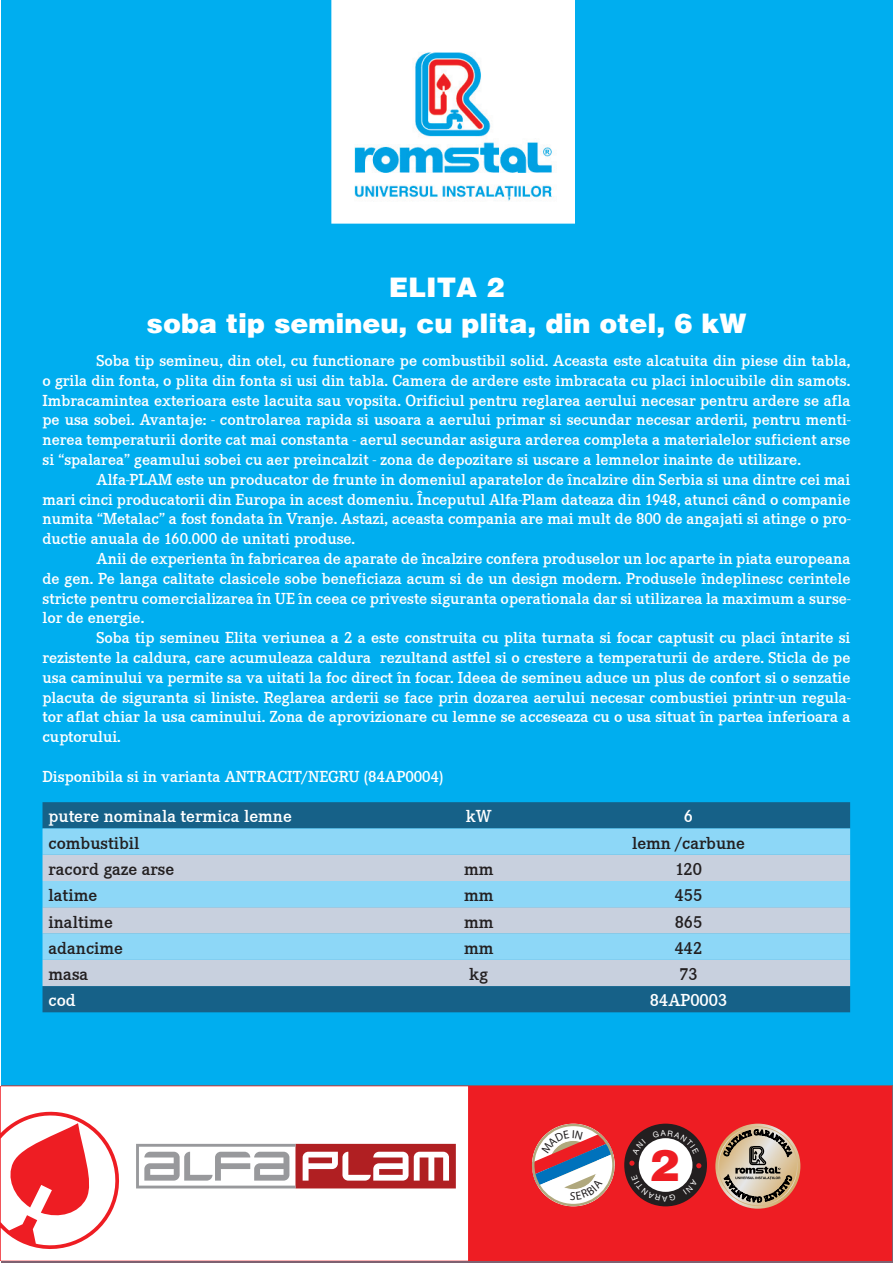
<style>
.page{position:relative;width:893px;height:1263px;background:#fff}
.page>*{position:absolute;margin:0;border:0;box-sizing:border-box;transform-origin:0 0}
.t1{font:900 44.4px "Helvetica LT";color:#ee1d23}
.t2{font:27px/36px "Switzerland Black Normal";color:#fff;text-align:center}
.t3{font:18px "Corporate ETCE Dem";color:#231f20}
.t4{font:18px "Corporate ETCE Dem";color:#fff}
.t5{font:16.5px/19.8px "Corporate ETCE Dem";color:#fff;text-align:justify}
</style>
<div class="page">
<div style="left:1px;top:1px;width:891px;height:1261px;background:#00aeef"></div>
<img style="left:332px;top:1px;width:242px;height:223px">
<div style="left:1px;top:1086px;width:891px;height:175px;background:#ee1d23"></div>
<svg style="left:1px;top:1086px;width:467px;height:175px;background:#fde8e8"></svg>
<img style="left:715px;top:1124px;width:85px;height:85px;border-radius:43px">
<img style="left:718px;top:1126px;width:80px;height:80px">
<svg style="left:724px;top:1129px;width:68px;height:73px;background:#a89380"></svg>
<div style="left:624px;top:1124px;width:83px;height:82px;background:#231f20;border-radius:50%"></div>
<div style="left:639px;top:1138px;width:53px;height:54px;background:#fff;border-radius:50%"></div>
<svg style="left:696px;top:1163px;width:5px;height:5px"></svg>
<div style="left:43px;top:802px;width:807px;height:210px;background:#166188"></div>
<svg style="left:43px;top:828px;width:807px;height:27px;background:#8ad5f5"></svg>
<svg style="left:43px;top:855px;width:807px;height:131px;background:#afd2e7"></svg>
<svg style="left:136px;top:1144px;width:320px;height:44px;background:#cc999b"></svg>
<svg style="left:629px;top:1138px;width:17px;height:28px"></svg>
<svg style="left:652px;top:1130px;width:47px;height:24px"></svg>
<svg style="left:683px;top:1179px;width:15px;height:16px"></svg>
<svg style="left:631px;top:1174px;width:45px;height:27px"></svg>
<svg style="left:532px;top:1124px;width:83px;height:82px"></svg>
<h2 class="t2" style="left:147px;top:271px;width:601px">ELITA 2<br>soba tip semineu, cu plita, din otel, 6 kW</h2>
<p class="t5" style="left:43px;top:351px;width:809px;text-indent:54px">Soba tip semineu, din otel, cu functionare pe combustibil solid. Aceasta este alcatuita din piese din tabla, o grila din fonta, o plita din fonta si usi din tabla. Camera de ardere este imbracata cu placi inlocuibile din samots.<br>Imbracamintea exterioara este lacuita sau vopsita. Orificiul pentru reglarea aerului necesar pentru ardere se afla pe usa sobei. Avantaje: - controlarea rapida si usoara a aerului primar si secundar necesar arderii, pentru menti&shy;nerea temperaturii dorite cat mai constanta - aerul secundar asigura arderea completa a materialelor suficient arse si “spalarea” geamului sobei cu aer preincalzit - zona de depozitare si uscare a lemnelor inainte de utilizare.</p>
<p class="t5" style="left:43px;top:470px;width:809px;text-indent:54px">Alfa-PLAM este un producator de frunte in domeniul aparatelor de încalzire din Serbia si una dintre cei mai mari cinci producatorii din Europa in acest domeniu. Începutul Alfa-Plam dateaza din 1948, atunci când o companie numita “Metalac” a fost fondata în Vranje. Astazi, aceasta compania are mai mult de 800 de angajati si atinge o pro&shy;ductie anuala de 160.000 de unitati produse.</p>
<p class="t5" style="left:43px;top:549px;width:809px;text-indent:54px">Anii de experienta în fabricarea de aparate de încalzire confera produselor un loc aparte in piata europeana de gen. Pe langa calitate clasicele sobe beneficiaza acum si de un design modern. Produsele îndeplinesc cerintele stricte pentru comercializarea în UE în ceea ce priveste siguranta operationala dar si utilizarea la maximum a surse&shy;lor de energie.</p>
<p class="t5" style="left:43px;top:628px;width:809px;text-indent:54px">Soba tip semineu Elita veriunea a 2 a este construita cu plita turnata si focar captusit cu placi întarite si rezistente la caldura, care acumuleaza caldura rezultand astfel si o crestere a temperaturii de ardere. Sticla de pe usa caminului va permite sa va uitati la foc direct în focar. Ideea de semineu aduce un plus de confort si o senzatie placuta de siguranta si liniste. Reglarea arderii se face prin dozarea aerului necesar combustiei printr-un regula&shy;tor aflat chiar la usa caminului. Zona de aprovizionare cu lemne se acceseaza cu o usa situat în partea inferioara a cuptorului.</p>
<p class="t5" style="left:43px;top:767px;width:403px">Disponibila si in varianta ANTRACIT/NEGRU (84AP0004)</p>
<p class="t4" style="left:49px;top:806px;width:245px">putere nominala termica lemne</p>
<p class="t4" style="left:466px;top:806px;width:27px">kW</p>
<p class="t4" style="left:684px;top:806px;width:11px">6</p>
<p class="t3" style="left:49px;top:833px;width:93px">combustibil</p>
<p class="t3" style="left:632px;top:833px;width:115px">lemn /carbune</p>
<p class="t3" style="left:49px;top:859px;width:127px">racord gaze arse</p>
<p class="t3" style="left:464px;top:859px;width:31px">mm</p>
<p class="t3" style="left:675px;top:859px;width:28px">120</p>
<p class="t3" style="left:49px;top:885px;width:50px">latime</p>
<p class="t3" style="left:464px;top:885px;width:31px">mm</p>
<p class="t3" style="left:675px;top:885px;width:29px">455</p>
<p class="t3" style="left:49px;top:911px;width:66px">inaltime</p>
<p class="t3" style="left:464px;top:911px;width:31px">mm</p>
<p class="t3" style="left:675px;top:911px;width:29px">865</p>
<p class="t3" style="left:49px;top:938px;width:76px">adancime</p>
<p class="t3" style="left:464px;top:938px;width:31px">mm</p>
<p class="t3" style="left:675px;top:938px;width:29px">442</p>
<p class="t3" style="left:49px;top:964px;width:41px">masa</p>
<p class="t3" style="left:469px;top:964px;width:20px">kg</p>
<p class="t3" style="left:679px;top:964px;width:20px">73</p>
<p class="t4" style="left:49px;top:990px;width:29px">cod</p>
<p class="t4" style="left:650px;top:990px;width:79px">84AP0003</p>
<h1 class="t1" style="left:649px;top:1135px;width:31px">2</h1>
</div>
